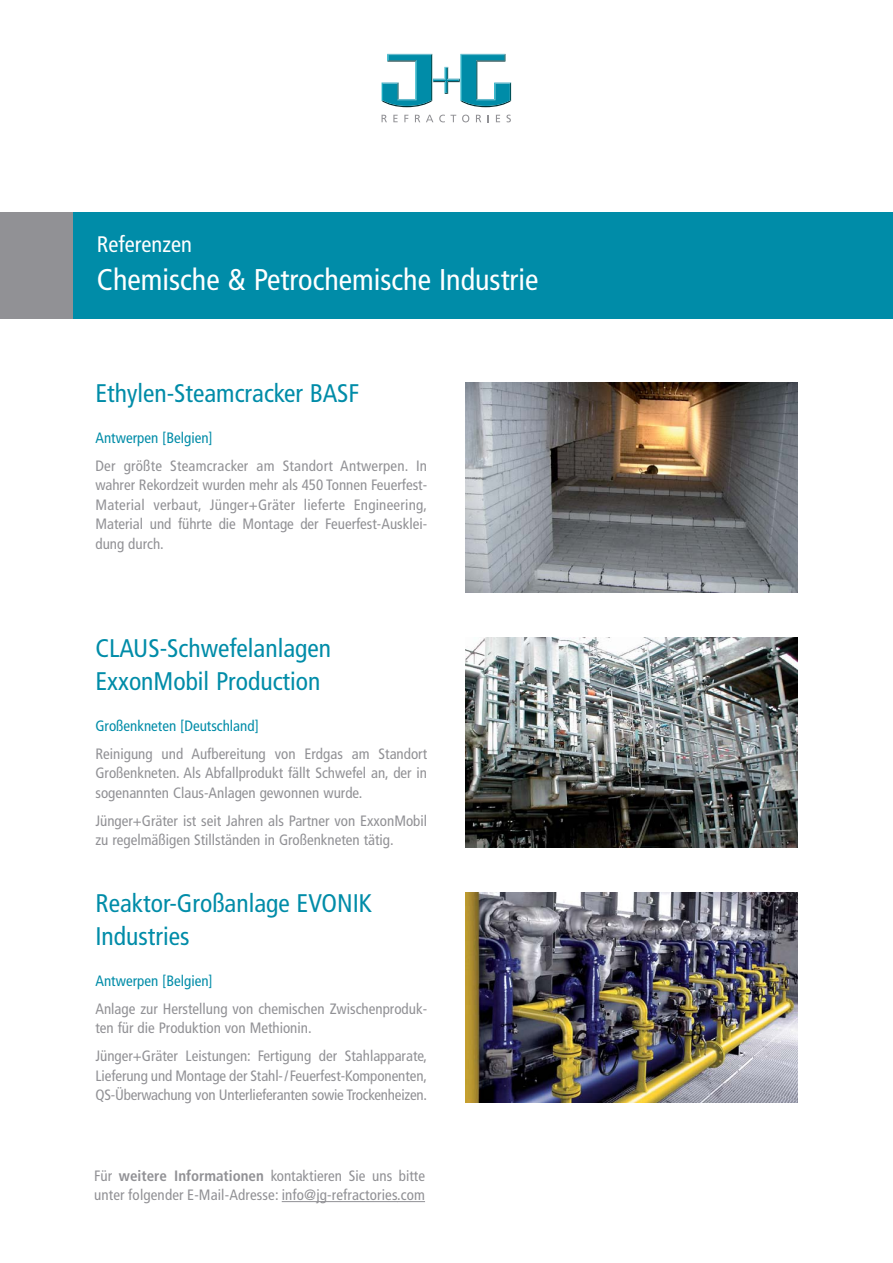
<style>
.page{position:relative;width:893px;height:1263px;background:#fff}
.page>*{position:absolute;margin:0;border:0;box-sizing:border-box;transform-origin:0 0}
.t1{font:condensed 30px "Frutiger";color:#fff}
.t2{font:condensed 25.5px/33px "Frutiger";color:#008ca8}
.t3{font:condensed 22.5px "Frutiger";color:#fff}
.t4{font:condensed 15px/19.5px "Frutiger";color:#919195;text-align:justify}
.t5{font:condensed 15px "Frutiger";color:#008ca8}
.s1{font-weight:700}
</style>
<div class="page">
<div style="left:0;top:213px;width:893px;height:106px;background:#008ca8"></div>
<svg style="left:381px;top:115px;width:6px;height:7px"></svg>
<svg style="left:393px;top:115px;width:5px;height:7px"></svg>
<svg style="left:404px;top:115px;width:4px;height:7px"></svg>
<svg style="left:415px;top:115px;width:5px;height:7px"></svg>
<svg style="left:426px;top:115px;width:7px;height:7px"></svg>
<svg style="left:439px;top:115px;width:17px;height:7px"></svg>
<svg style="left:462px;top:115px;width:7px;height:7px"></svg>
<svg style="left:476px;top:115px;width:5px;height:7px"></svg>
<svg style="left:496px;top:115px;width:4px;height:7px"></svg>
<svg style="left:506px;top:115px;width:5px;height:7px"></svg>
<svg style="left:382px;top:54px;width:129px;height:53px"></svg>
<img style="left:465px;top:893px;width:332px;height:209px">
<div style="left:0;top:213px;width:72px;height:106px;background:#919195"></div>
<img style="left:465px;top:383px;width:332px;height:209px">
<img style="left:465px;top:638px;width:332px;height:209px">
<hr style="left:282px;top:1201px;width:116px;height:1px;background:#919195">
<svg style="left:398px;top:1201px;width:27px;height:1px"></svg>
<h3 class="t3" style="left:97px;top:235px;width:96px">Referenzen</h3>
<h1 class="t1" style="left:97px;top:268px;width:443px">Chemische &amp; Petrochemische Industrie</h1>
<h2 class="t2" style="left:95px;top:379px;width:265px">Ethylen-Steamcracker BASF</h2>
<p class="t5" style="left:95px;top:431px;width:119px">Antwerpen [Belgien]</p>
<p class="t4" style="left:95px;top:457px;width:333px">Der größte Steamcracker am Standort Antwerpen. In wahrer Rekordzeit wurden mehr als 450 Tonnen Feuerfest-Material verbaut, Jünger+Gräter lieferte Engineering, Material und führte die Montage der Feuerfest-Ausklei&shy;dung durch.</p>
<h2 class="t2" style="left:95px;top:634px;width:237px">CLAUS-Schwefelanlagen<br>ExxonMobil Production</h2>
<p class="t5" style="left:95px;top:720px;width:165px">Großenkneten [Deutschland]</p>
<p class="t4" style="left:95px;top:745px;width:333px">Reinigung und Aufbereitung von Erdgas am Standort Großenkneten. Als Abfallprodukt fällt Schwefel an, der in sogenannten Claus-Anlagen gewonnen wurde.</p>
<p class="t4" style="left:95px;top:812px;width:333px">Jünger+Gräter ist seit Jahren als Partner von ExxonMobil zu regelmäßigen Stillständen in Großenkneten tätig.</p>
<h2 class="t2" style="left:95px;top:889px;width:278px">Reaktor-Großanlage EVONIK<br>Industries</h2>
<p class="t5" style="left:95px;top:975px;width:119px">Antwerpen [Belgien]</p>
<p class="t4" style="left:95px;top:1000px;width:333px">Anlage zur Herstellung von chemischen Zwischenproduk&shy;ten für die Produktion von Methionin.</p>
<p class="t4" style="left:95px;top:1048px;width:333px">Jünger+Gräter Leistungen: Fertigung der Stahlapparate, Lieferung und Montage der Stahl-/Feuerfest-Komponenten, QS-Überwachung von Unterlieferanten sowie Trockenheizen.</p>
<p class="t4" style="left:94px;top:1167px;width:332px">Für <span class="s1">weitere Informationen</span> kontaktieren Sie uns bitte unter folgender E-Mail-Adresse: info@jg-refractories.com</p>
</div>
